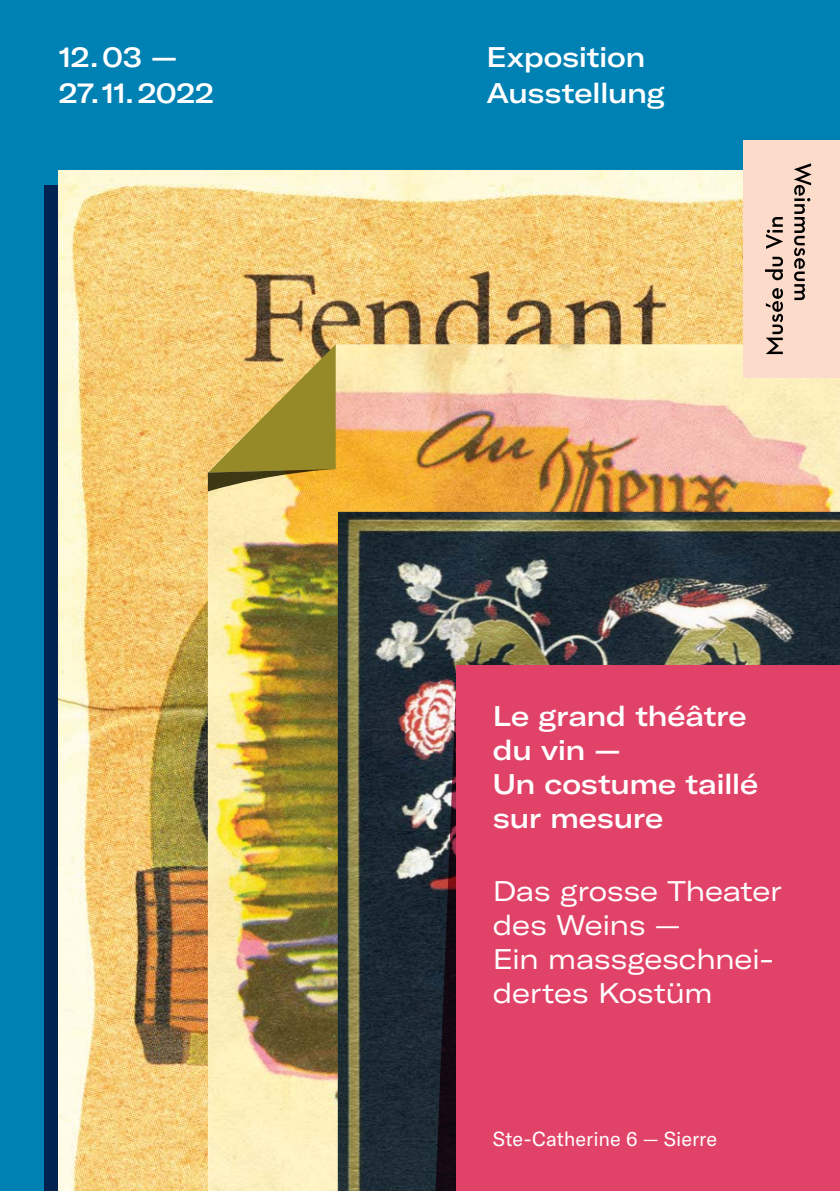
<style>
.page{position:relative;width:840px;height:1191px;background:#fff}
.page>*{position:absolute;margin:0;border:0;box-sizing:border-box;transform-origin:0 0}
.t1{font:500 expanded 28px/34px "GT America";letter-spacing:-.015em;color:#fff}
.t2{font:expanded 28px/34px "GT America";letter-spacing:-.015em;color:#fff}
.t3{font:20px "GT America";color:#fff}
</style>
<div class="page">
<div style="left:0;top:0;width:839px;height:1191px;background:#0081b4"></div>
<div style="left:44px;top:185px;width:15px;height:1006px;background:#002253"></div>
<img style="left:59px;top:171px;width:684px;height:1020px">
<img style="left:208px;top:344px;width:631px;height:847px">
<img style="left:337px;top:512px;width:502px;height:679px">
<svg style="left:208px;top:344px;width:127px;height:147px;background:#bfa44b"></svg>
<div style="left:743px;top:140px;width:96px;height:237px;background:#fcdbcb"></div>
<svg style="left:794px;top:163px;width:16px;height:137px"></svg>
<svg style="left:765px;top:217px;width:17px;height:137px"></svg>
<img style="left:434px;top:665px;width:22px;height:526px">
<div style="left:456px;top:665px;width:383px;height:526px;background:#e14368"></div>
<p class="t1" style="left:59px;top:40px;width:120px">12. 03 —</p>
<p class="t1" style="left:59px;top:76px;width:156px">27. 11. 2022</p>
<p class="t1" style="left:486px;top:39px;width:180px;line-height:36px">Exposition<br>Ausstellung</p>
<p class="t1" style="left:492px;top:699px;width:267px">Le grand théâtre du vin —<br>Un costume taillé sur mesure</p>
<p class="t2" style="left:492px;top:874px;width:290px">Das grosse Theater des Weins —<br>Ein massgeschnei&shy;dertes Kostüm</p>
<p class="t3" style="left:492px;top:1127px;width:225px">Ste-Catherine 6 — Sierre</p>
</div>
